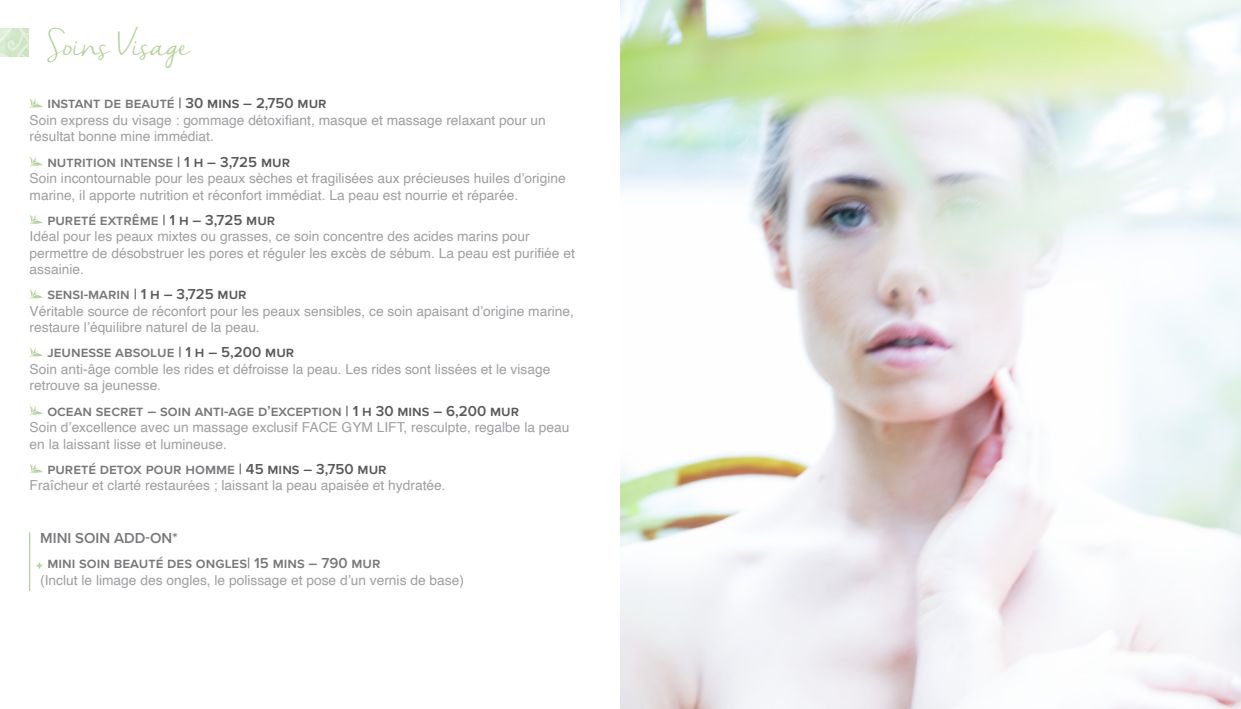
<style>
.page{position:relative;width:1241px;height:709px;background:#fff}
.page>*{position:absolute;margin:0;border:0;box-sizing:border-box;transform-origin:0 0}
.t1{font:31.25px "Nella Sue Demo";letter-spacing:-.01em;color:#b1d296}
.t2{font:600 15px/25.1px "Proxima Nova";color:#77787b}
.t3{font:600 15px "Proxima Nova";color:#58595b}
.t4{font:13.75px/16.5px "Helvetica";color:#9d9fa2}
.s1{color:#77787b}
.s2{color:#58595b}
</style>
<div class="page">
<img style="left:620px;top:0;width:620px;height:709px">
<hr style="left:29px;top:532px;width:1px;height:59px;background:#b1d296">
<svg style="left:0;top:29px;width:28px;height:28px"></svg>
<svg style="left:30px;top:99px;width:13px;height:9px"></svg>
<svg style="left:30px;top:157px;width:13px;height:9px"></svg>
<svg style="left:30px;top:215px;width:13px;height:10px"></svg>
<svg style="left:30px;top:289px;width:13px;height:10px"></svg>
<svg style="left:30px;top:348px;width:13px;height:9px"></svg>
<svg style="left:30px;top:406px;width:13px;height:9px"></svg>
<svg style="left:30px;top:464px;width:13px;height:9px"></svg>
<svg style="left:37px;top:563px;width:5px;height:5px"></svg>
<h1 class="t1" style="left:47px;top:26px;width:144px">Soins Visage</h1>
<p class="t3" style="left:47px;top:92px;width:279px"><span class="s1">Instant de Beauté</span> | 30 mins – 2,750 MUR</p>
<p class="t4" style="left:30px;top:112px;width:517px">Soin express du visage : gommage détoxifiant, masque et massage relaxant pour un résultat bonne mine immédiat.</p>
<p class="t2" style="left:47px;top:149px;width:243px">Nutrition Intense <span class="s2">| 1 h – 3,725 MUR</span></p>
<p class="t4" style="left:30px;top:170px;width:537px">Soin incontournable pour les peaux sèches et fragilisées aux précieuses huiles d’origine marine, il apporte nutrition et réconfort immédiat. La peau est nourrie et réparée.</p>
<p class="t2" style="left:47px;top:207px;width:228px">Pu reté Extrême <span class="s2">| 1 h – 3,725 MUR</span></p>
<p class="t4" style="left:30px;top:228px;width:546px">Idéal pour les peaux mixtes ou grasses, ce soin concentre des acides marins pour permettre de désobstruer les pores et réguler les excès de sébum. La peau est purifiée et assainie.</p>
<p class="t3" style="left:47px;top:283px;width:199px"><span class="s1">Sensi-Marin</span> | 1 h – 3,725 MUR</p>
<p class="t4" style="left:30px;top:303px;width:546px">Véritable source de réconfort pour les peaux sensibles, ce soin apaisant d’origine marine, restaure l’équilibre naturel de la peau.</p>
<p class="t2" style="left:47px;top:339px;width:247px">Jeun esse Absolue <span class="s2">| 1 h – 5,200 MUR</span></p>
<p class="t4" style="left:30px;top:361px;width:522px">Soin anti-âge comble les rides et défroisse la peau. Les rides sont lissées et le visage retrouve sa jeunesse.</p>
<p class="t2" style="left:47px;top:397px;width:156px">Ocean Secret – Soin Anti</p>
<p class="t3" style="left:224px;top:399px;width:295px"><span class="s1">-Age d’Exception</span> | 1 h 30 mins – 6,200 MUR</p>
<p class="t4" style="left:30px;top:419px;width:541px">Soin d’excellence avec un massage exclusif FACE GYM LIFT, resculpte, regalbe la peau en la laissant lisse et lumineuse.</p>
<p class="t2" style="left:47px;top:455px;width:339px">Pu reté Detox pour Homm e <span class="s2">| 45 mins – 3,750 MUR</span></p>
<p class="t4" style="left:30px;top:477px;width:417px">Fraîcheur et clarté restaurées ; laissant la peau apaisée et hydratée.</p>
<p class="t2" style="left:47px;top:525px;width:159px;text-indent:-7px">MINI SOIN ADD-ON*<br>Mini Soin Beauté des Ong</p>
<p class="t2" style="left:225px;top:550px;width:153px">les| 15 mins – 790 MUR</p>
<p class="t4" style="left:40px;top:572px;width:425px">(Inclut le limage des ongles, le polissage et pose d’un vernis de base)</p>
</div>
